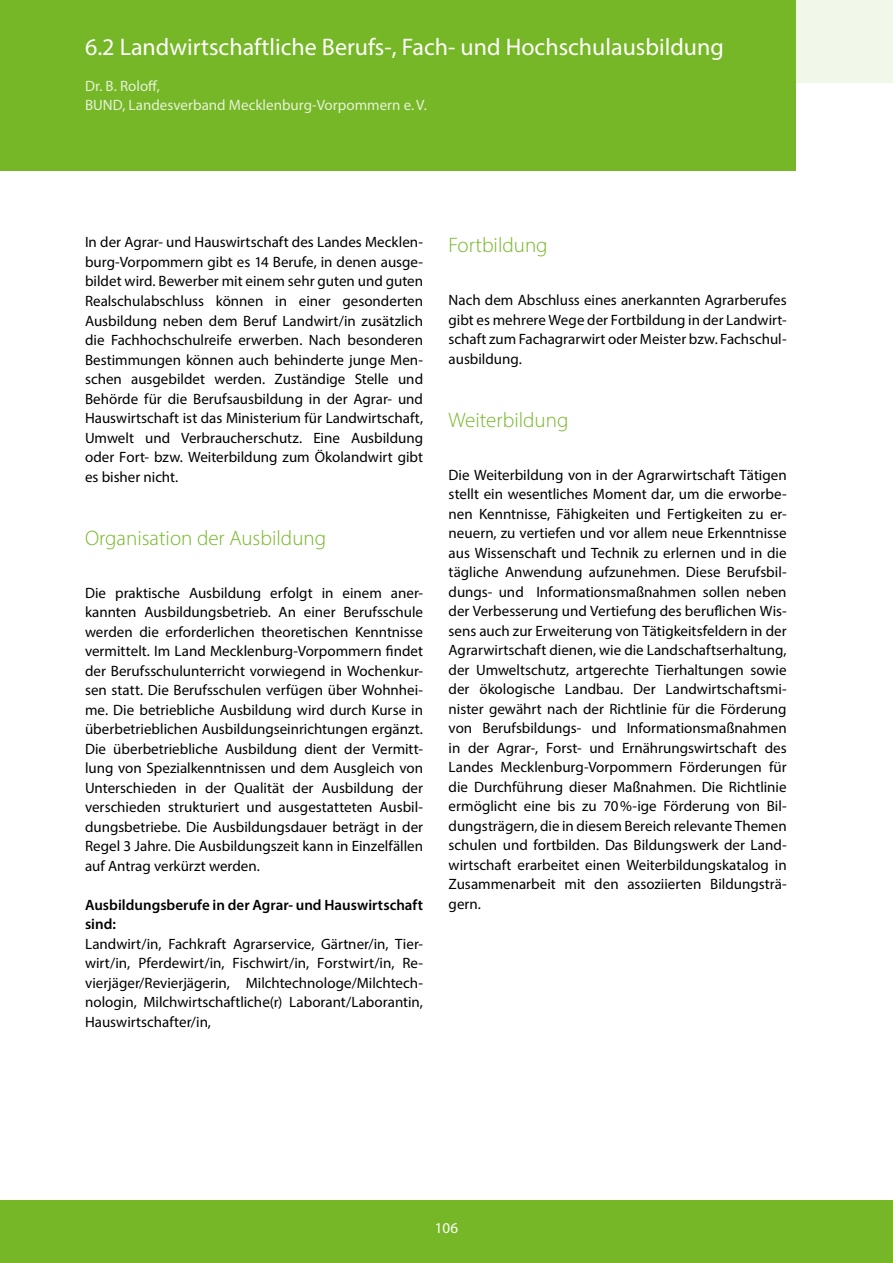
<style>
.page{position:relative;width:893px;height:1263px;background:#fff}
.page>*{position:absolute;margin:0;border:0;box-sizing:border-box;transform-origin:0 0}
.t1{font:24px "Myriad Pro";color:#fff}
.t2{font:300 21px "Myriad Pro";color:#75b726}
.t3{font:15px/19.5px "Myriad Pro";color:#000;text-align:justify}
.t4{font:15px/19.5px "Myriad Pro";color:#e8f1d9}
.t5{font:15px "Myriad Pro";color:#fff}
.s1{font-weight:600}
</style>
<div class="page">
<div style="left:0;top:1201px;width:893px;height:62px;background:#75b726"></div>
<div style="left:0;top:0;width:893px;height:83px;background:#f1f7e9"></div>
<div style="left:0;top:0;width:795px;height:170px;background:#75b726"></div>
<p class="t1" style="left:85px;top:32px;width:640px">6.2 Landwirtschaftliche Berufs-, Fach- und Hochschulausbildung</p>
<p class="t4" style="left:85px;top:76px;width:343px">Dr. B. Roloff,<br>BUND, Landesverband Mecklenburg-Vorpommern e.V.</p>
<p class="t3" style="left:85px;top:232px;width:340px">In der Agrar- und Hauswirtschaft des Landes Mecklen&shy;burg-Vorpommern gibt es 14 Berufe, in denen ausge&shy;bildet wird. Bewerber mit einem sehr guten und guten Realschulabschluss können in einer gesonderten Ausbildung neben dem Beruf Landwirt/in zusätzlich die Fachhochschulreife erwerben. Nach besonderen Bestimmungen können auch behinderte junge Men&shy;schen ausgebildet werden. Zuständige Stelle und Behörde für die Berufsausbildung in der Agrar- und Hauswirtschaft ist das Ministerium für Landwirtschaft, Umwelt und Verbraucherschutz. Eine Ausbildung oder Fort- bzw. Weiterbildung zum Ökolandwirt gibt es bisher nicht.</p>
<p class="t2" style="left:85px;top:525px;width:243px">Organisation der Ausbildung</p>
<p class="t3" style="left:85px;top:583px;width:340px">Die praktische Ausbildung erfolgt in einem aner&shy;kannten Ausbildungsbetrieb. An einer Berufsschule werden die erforderlichen theoretischen Kenntnisse vermittelt. Im Land Mecklenburg-Vorpommern findet der Berufsschulunterricht vorwiegend in Wochenkur&shy;sen statt. Die Berufsschulen verfügen über Wohnhei&shy;me. Die betriebliche Ausbildung wird durch Kurse in überbetrieblichen Ausbildungseinrichtungen ergänzt.<br>Die überbetriebliche Ausbildung dient der Vermitt&shy;lung von Spezialkenntnissen und dem Ausgleich von Unterschieden in der Qualität der Ausbildung der verschieden strukturiert und ausgestatteten Ausbil&shy;dungsbetriebe. Die Ausbildungsdauer beträgt in der Regel 3 Jahre. Die Ausbildungszeit kann in Einzelfällen auf Antrag verkürzt werden.</p>
<p class="t3" style="left:85px;top:895px;width:340px;text-align:left"><span class="s1">Ausbildungsberufe in der Agrar- und Hauswirtschaft sind:<br></span>Landwirt/in, Fachkraft Agrarservice, Gärtner/in, Tier&shy;wirt/in, Pferdewirt/in, Fischwirt/in, Forstwirt/in, Re&shy;vierjäger/Revierjägerin, Milchtechnologe/Milchtech&shy;nologin, Milchwirtschaftliche(r) Laborant/Laborantin, Hauswirtschafter/in,</p>
<p class="t2" style="left:449px;top:232px;width:101px">Fortbildung</p>
<p class="t3" style="left:449px;top:290px;width:340px">Nach dem Abschluss eines anerkannten Agrarberufes gibt es mehrere Wege der Fortbildung in der Landwirt&shy;schaft zum Fachagrarwirt oder Meister bzw. Fachschul&shy;ausbildung.</p>
<p class="t2" style="left:449px;top:407px;width:121px">Weiterbildung</p>
<p class="t3" style="left:449px;top:465px;width:340px">Die Weiterbildung von in der Agrarwirtschaft Tätigen stellt ein wesentliches Moment dar, um die erworbe&shy;nen Kenntnisse, Fähigkeiten und Fertigkeiten zu er&shy;neuern, zu vertiefen und vor allem neue Erkenntnisse aus Wissenschaft und Technik zu erlernen und in die tägliche Anwendung aufzunehmen. Diese Berufsbil&shy;dungs- und Informationsmaßnahmen sollen neben der Verbesserung und Vertiefung des beruflichen Wis&shy;sens auch zur Erweiterung von Tätigkeitsfeldern in der Agrarwirtschaft dienen, wie die Landschaftserhaltung, der Umweltschutz, artgerechte Tierhaltungen sowie der ökologische Landbau. Der Landwirtschaftsmi&shy;nister gewährt nach der Richtlinie für die Förderung von Berufsbildungs- und Informationsmaßnahmen in der Agrar-, Forst- und Ernährungswirtschaft des Landes Mecklenburg-Vorpommern Förderungen für die Durchführung dieser Maßnahmen. Die Richtlinie ermöglicht eine bis zu 70%-ige Förderung von Bil&shy;dungsträgern, die in diesem Bereich relevante Themen schulen und fortbilden. Das Bildungswerk der Land&shy;wirtschaft erarbeitet einen Weiterbildungskatalog in Zusammenarbeit mit den assoziierten Bildungsträ&shy;gern.</p>
<p class="t5" style="left:435px;top:1218px;width:25px">106</p>
</div>
